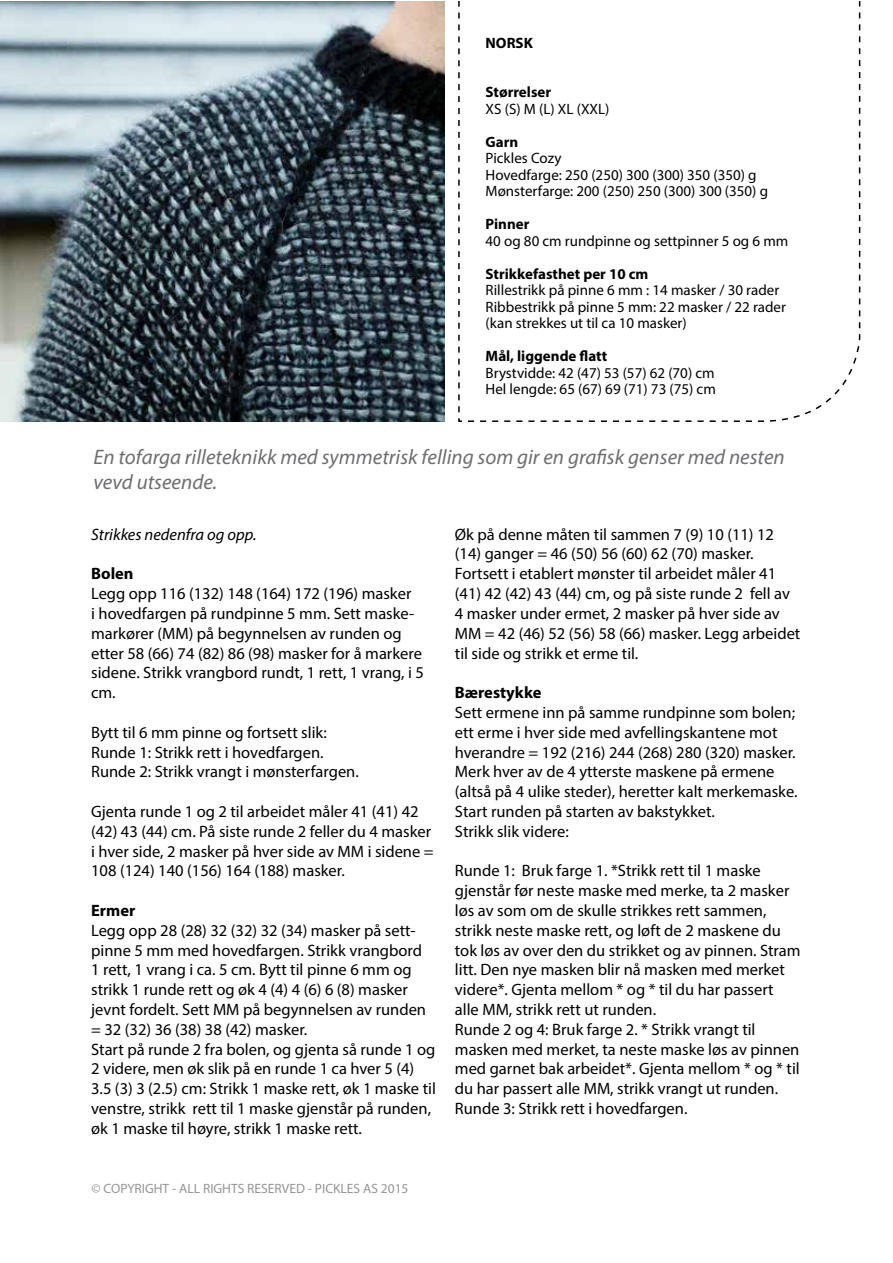
<style>
.page{position:relative;width:893px;height:1263px;background:#fff}
.page>*{position:absolute;margin:0;border:0;box-sizing:border-box;transform-origin:0 0}
.t1{font:italic 21px/25.2px "Myriad Pro";color:#6d6e71}
.t2{font:16.5px/19.8px "Myriad Pro";color:#000}
.t3{font:italic 16.5px "Myriad Pro";color:#000}
.t4{font:700 16.5px "Myriad Pro";color:#000}
.t5{font:15px/16.5px "Myriad Pro";color:#000}
.t6{font:700 15px "Myriad Pro";color:#000}
.t7{font:13.5px "Myriad Pro";color:#939598}
</style>
<div class="page">
<img style="left:0;top:1px;width:444px;height:421px">
<svg style="left:458px;top:1px;width:403px;height:421px"></svg>
<p class="t6" style="left:486px;top:33px;width:49px">NORSK</p>
<p class="t6" style="left:486px;top:82px;width:67px">Størrelser</p>
<p class="t5" style="left:486px;top:100px;width:125px">XS (S) M (L) XL (XXL)</p>
<p class="t6" style="left:486px;top:132px;width:34px">Garn</p>
<p class="t5" style="left:486px;top:150px;width:284px">Pickles Cozy<br>Hovedfarge: 250 (250) 300 (300) 350 (350) g<br>Mønsterfarge: 200 (250) 250 (300) 300 (350) g</p>
<p class="t6" style="left:486px;top:214px;width:45px">Pinner</p>
<p class="t5" style="left:486px;top:232px;width:304px">40 og 80 cm rundpinne og settpinner 5 og 6 mm</p>
<p class="t6" style="left:486px;top:264px;width:164px">Strikkefasthet per 10 cm</p>
<p class="t5" style="left:486px;top:282px;width:302px">Rillestrikk på pinne 6 mm : 14 masker / 30 rader<br>Ribbestrikk på pinne 5 mm: 22 masker / 22 rader (kan strekkes ut til ca 10 masker)</p>
<p class="t6" style="left:486px;top:346px;width:123px">Mål, liggende flatt</p>
<p class="t5" style="left:486px;top:364px;width:232px">Brystvidde: 42 (47) 53 (57) 62 (70) cm<br>Hel lengde: 65 (67) 69 (71) 73 (75) cm</p>
<p class="t1" style="left:94px;top:444px;width:693px">En tofarga rilleteknikk med symmetrisk felling som gir en grafisk genser med nesten vevd utseende.</p>
<p class="t3" style="left:91px;top:524px;width:167px">Strikkes nedenfra og opp.</p>
<p class="t4" style="left:91px;top:563px;width:44px">Bolen</p>
<p class="t2" style="left:91px;top:583px;width:334px">Legg opp 116 (132) 148 (164) 172 (196) masker<br>i hovedfargen på rundpinne 5 mm. Sett maske&shy;markører (MM) på begynnelsen av runden og etter 58 (66) 74 (82) 86 (98) masker for å markere sidene. Strikk vrangbord rundt, 1 rett, 1 vrang, i 5 cm.</p>
<p class="t2" style="left:91px;top:722px;width:269px">Bytt til 6 mm pinne og fortsett slik:<br>Runde 1: Strikk rett i hovedfargen.<br>Runde 2: Strikk vrangt i mønsterfargen.</p>
<p class="t2" style="left:91px;top:801px;width:344px">Gjenta runde 1 og 2 til arbeidet måler 41 (41) 42 (42) 43 (44) cm. På siste runde 2 feller du 4 masker i hver side, 2 masker på hver side av MM i sidene = 108 (124) 140 (156) 164 (188) masker.</p>
<p class="t4" style="left:91px;top:900px;width:46px">Ermer</p>
<p class="t2" style="left:91px;top:920px;width:346px">Legg opp 28 (28) 32 (32) 32 (34) masker på sett&shy;pinne 5 mm med hovedfargen. Strikk vrangbord<br>1 rett, 1 vrang i ca. 5 cm. Bytt til pinne 6 mm og strikk 1 runde rett og øk 4 (4) 4 (6) 6 (8) masker jevnt fordelt. Sett MM på begynnelsen av runden = 32 (32) 36 (38) 38 (42) masker.<br>Start på runde 2 fra bolen, og gjenta så runde 1 og 2 videre, men øk slik på en runde 1 ca hver 5 (4)<br>3.5 (3) 3 (2.5) cm: Strikk 1 maske rett, øk 1 maske til venstre, strikk rett til 1 maske gjenstår på runden, øk 1 maske til høyre, strikk 1 maske rett.</p>
<p class="t7" style="left:92px;top:1180px;width:319px">© COPYRIGHT - ALL RIGHTS RESERVED - PICKLES AS 2015</p>
<p class="t2" style="left:455px;top:524px;width:347px">Øk på denne måten til sammen 7 (9) 10 (11) 12 (14) ganger = 46 (50) 56 (60) 62 (70) masker.<br>Fortsett i etablert mønster til arbeidet måler 41 (41) 42 (42) 43 (44) cm, og på siste runde 2 fell av 4 masker under ermet, 2 masker på hver side av MM = 42 (46) 52 (56) 58 (66) masker. Legg arbeidet til side og strikk et erme til.</p>
<p class="t4" style="left:455px;top:682px;width:88px">Bærestykke</p>
<p class="t2" style="left:455px;top:702px;width:344px">Sett ermene inn på samme rundpinne som bolen; ett erme i hver side med avfellingskantene mot hverandre = 192 (216) 244 (268) 280 (320) masker.<br>Merk hver av de 4 ytterste maskene på ermene (altså på 4 ulike steder), heretter kalt merkemaske.<br>Start runden på starten av bakstykket.<br>Strikk slik videre:</p>
<p class="t2" style="left:455px;top:861px;width:347px">Runde 1: Bruk farge 1. *Strikk rett til 1 maske gjenstår før neste maske med merke, ta 2 masker løs av som om de skulle strikkes rett sammen, strikk neste maske rett, og løft de 2 maskene du tok løs av over den du strikket og av pinnen. Stram litt. Den nye masken blir nå masken med merket videre*. Gjenta mellom * og * til du har passert alle MM, strikk rett ut runden.<br>Runde 2 og 4: Bruk farge 2. * Strikk vrangt til masken med merket, ta neste maske løs av pinnen med garnet bak arbeidet*. Gjenta mellom * og * til du har passert alle MM, strikk vrangt ut runden.<br>Runde 3: Strikk rett i hovedfargen.</p>
</div>
